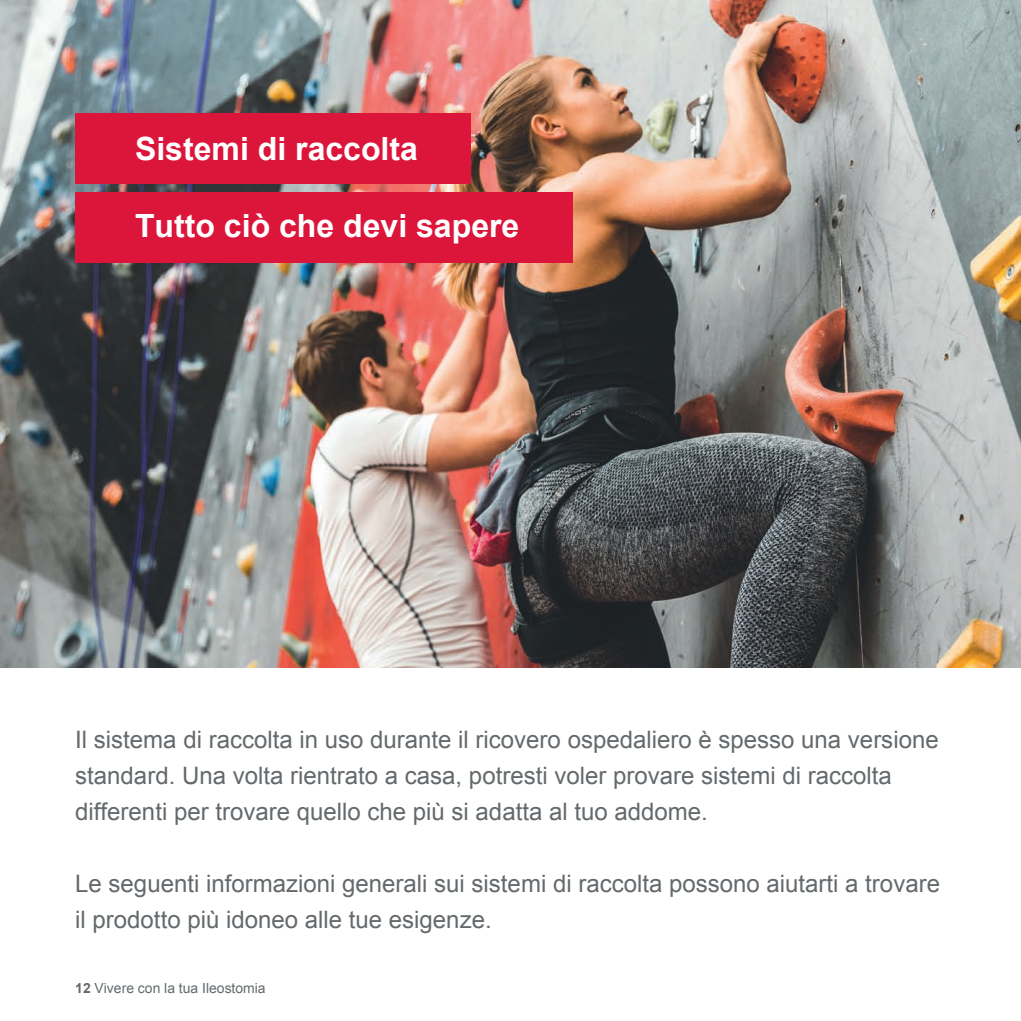
<style>
.page{position:relative;width:1021px;height:1021px;background:#fff}
.page>*{position:absolute;margin:0;border:0;box-sizing:border-box;transform-origin:0 0}
.t1{font:700 32px "Arial";color:#fff}
.t2{font:24px/36px "Arial";color:#64696c}
.t3{font:14px "Arial";color:#64696c}
.s1{font-weight:700}
</style>
<div class="page">
<img style="left:0;top:0;width:1020px;height:667px">
<div style="left:75px;top:192px;width:497px;height:71px;background:#dc153b"></div>
<div style="left:75px;top:113px;width:395px;height:71px;background:#dc153b"></div>
<h1 class="t1" style="left:135px;top:128px;width:284px">Sistemi di raccolta</h1>
<h1 class="t1" style="left:135px;top:205px;width:386px">Tutto ciò che devi sapere</h1>
<p class="t2" style="left:75px;top:721px;width:865px">Il sistema di raccolta in uso durante il ricovero ospedaliero è spesso una versione standard. Una volta rientrato a casa, potresti voler provare sistemi di raccolta differenti per trovare quello che più si adatta al tuo addome.</p>
<p class="t2" style="left:75px;top:865px;width:866px">Le seguenti informazioni generali sui sistemi di raccolta possono aiutarti a trovare il prodotto più idoneo alle tue esigenze.</p>
<p class="t3" style="left:75px;top:978px;width:192px"><span class="s1">12</span> Vivere con la tua Ileostomia</p>
</div>
